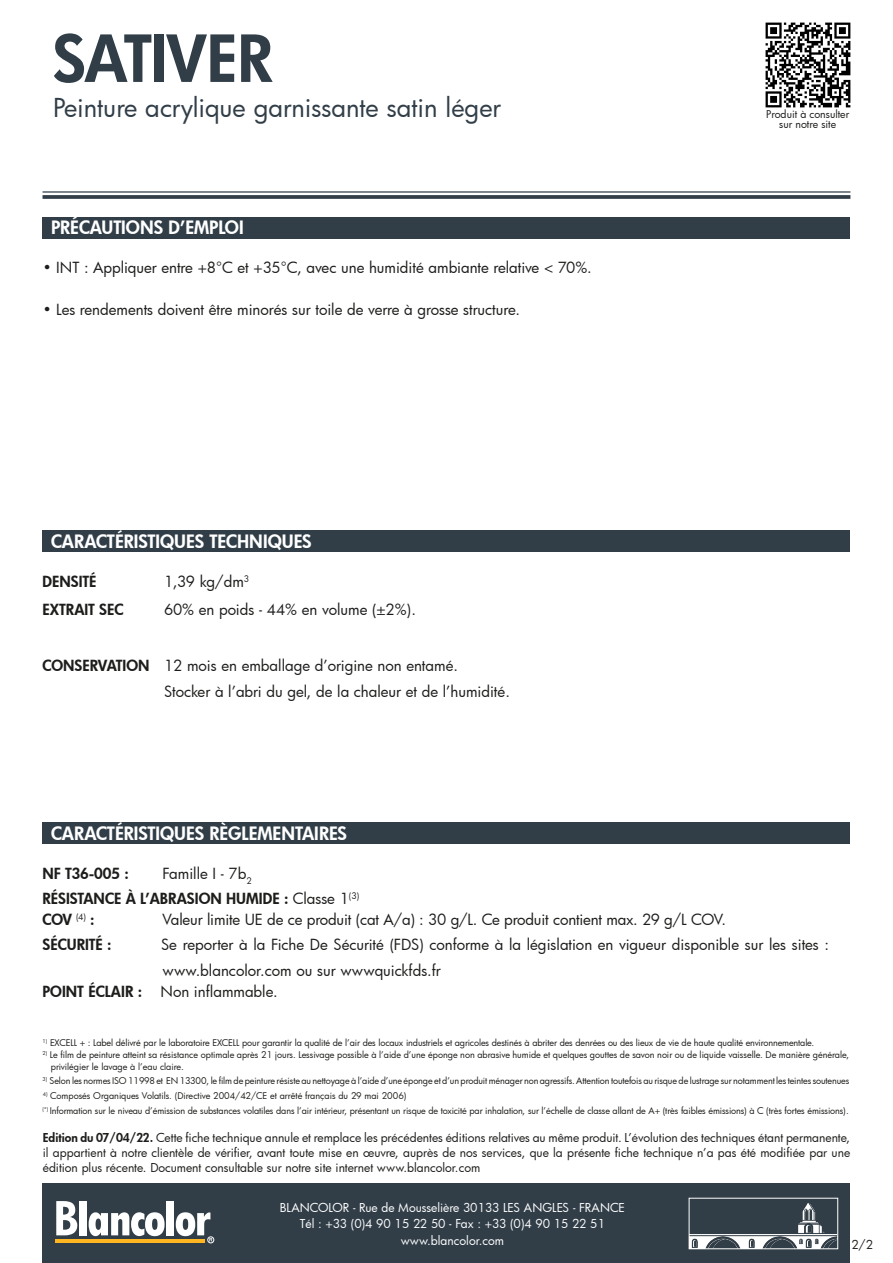
<style>
.page{position:relative;width:893px;height:1263px;background:#fff}
.page>*{position:absolute;margin:0;border:0;box-sizing:border-box;transform-origin:0 0}
.t1{font:800 63px "Futura";letter-spacing:-.015em;color:#313e48}
.t2{font:25.5px "Futura";color:#313e48}
.t3{font:800 18px "Futura";color:#fff}
.t4{font:15px/25.2px "Futura";letter-spacing:-.005em;color:#1d1d1b}
.t5{font:800 15px/25.2px "Futura";color:#1d1d1b}
.t6{font:12px/15px "Futura";color:#1d1d1b;text-align:justify}
.t7{font:12px/16.5px "Futura";color:#fff;text-align:center}
.t8{font:10.5px/10.5px "Futura";color:#1d1d1b;text-align:center}
.t9{font:9px/12px "Futura";letter-spacing:-.01em;color:#1d1d1b}
.s1{font-weight:800}
.s2{font-weight:400}
</style>
<div class="page">
<div style="left:43px;top:530px;width:807px;height:22px;background:#313e48"></div>
<div style="left:43px;top:823px;width:807px;height:21px;background:#313e48"></div>
<div style="left:43px;top:1184px;width:807px;height:79px;background:#313e48"></div>
<img style="left:691px;top:1203px;width:145px;height:44px">
<div style="left:689px;top:1198px;width:149px;height:51px;border:1px solid #fff"></div>
<svg style="left:56px;top:1201px;width:21px;height:34px"></svg>
<div style="left:80px;top:1201px;width:7px;height:34px;background:#fff"></div>
<svg style="left:89px;top:1212px;width:76px;height:24px"></svg>
<div style="left:167px;top:1201px;width:7px;height:34px;background:#fff"></div>
<hr style="left:55px;top:1239px;width:150px;height:3px;background:#ffb620">
<svg style="left:176px;top:1212px;width:37px;height:29px"></svg>
<div style="left:207px;top:1236px;width:7px;height:7px;border:1px solid #fff;border-radius:50%"></div>
<hr style="left:43px;top:191px;width:807px;height:2px;background:#313e48">
<svg style="left:43px;top:195px;width:807px;height:4px"></svg>
<div style="left:43px;top:217px;width:807px;height:21px;background:#313e48"></div>
<img style="left:765px;top:22px;width:85px;height:85px">
<h1 class="t1" style="left:53px;top:16px;width:221px">SATIVER</h1>
<h2 class="t2" style="left:53px;top:90px;width:449px">Peinture acrylique garnissante satin léger</h2>
<h3 class="t3" style="left:51px;top:216px;width:194px">PRÉCAUTIONS D’EMPLOI</h3>
<h3 class="t4" style="left:43px;top:254px;width:551px">• INT : Appliquer entre +8°C et +35°C, avec une humidité ambiante relative &lt; 70%.</h3>
<h3 class="t4" style="left:43px;top:296px;width:479px">• Les rendements doivent être minorés sur toile de verre à grosse structure.</h3>
<h3 class="t3" style="left:51px;top:529px;width:262px">CARACTÉRISTIQUES TECHNIQUES</h3>
<h3 class="t5" style="left:43px;top:568px;width:55px">DENSITÉ</h3>
<h3 class="t4" style="left:164px;top:568px;width:87px">1,39 kg/dm<sup>3</sup></h3>
<h3 class="t5" style="left:43px;top:596px;width:82px">EXTRAIT SEC</h3>
<h3 class="t4" style="left:164px;top:596px;width:254px">60% en poids - 44% en volume (±2%).</h3>
<h3 class="t4" style="left:164px;top:653px;width:347px;text-indent:-121px"><span class="s1">CONSERVATION</span> 12 mois en emballage d’origine non entamé.<br>Stocker à l’abri du gel, de la chaleur et de l’humidité.</h3>
<p class="t8" style="left:766px;top:109px;width:84px">Produit à consulter sur notre site</p>
<h3 class="t3" style="left:51px;top:821px;width:298px">CARACTÉRISTIQUES RÈGLEMENTAIRES</h3>
<h3 class="t5" style="left:43px;top:860px;width:88px">NF T36-005 :</h3>
<h3 class="t5" style="left:43px;top:860px;width:318px;text-indent:120px"><span class="s2">Famille I - 7b</span><sub>2<br></sub>RÉSISTANCE À L’ABRASION HUMIDE : <span class="s2">Classe 1</span><sup>(3)</sup></h3>
<h3 class="t5" style="left:43px;top:907px;width:54px">COV <sup>(4)</sup> :</h3>
<h3 class="t4" style="left:163px;top:907px;width:565px">Valeur limite UE de ce produit (cat A/a) : 30 g/L. Ce produit contient max. 29 g/L COV.</h3>
<h3 class="t5" style="left:43px;top:932px;width:70px">SÉCURITÉ :</h3>
<h3 class="t4" style="left:161px;top:932px;width:670px">Se reporter à la Fiche De Sécurité (FDS) conforme à la législation en vigueur disponible sur les sites : www.blancolor.com ou sur wwwquickfds.fr</h3>
<h3 class="t4" style="left:43px;top:978px;width:237px"><span class="s1">POINT ÉCLAIR :</span> Non inflammable.</h3>
<p class="t9" style="left:43px;top:1036px;width:773px"><sup>1)</sup> EXCELL + : Label délivré par le laboratoire EXCELL pour garantir la qualité de l’air des locaux industriels et agricoles destinés à abriter des denrées ou des lieux de vie de haute qualité environnementale.</p>
<p class="t9" style="left:51px;top:1048px;width:800px;text-indent:-8px"><sup>2)</sup> Le film de peinture atteint sa résistance optimale après 21 jours. Lessivage possible à l’aide d’une éponge non abrasive humide et quelques gouttes de savon noir ou de liquide vaisselle. De manière générale, privilégier le lavage à l’eau claire.</p>
<p class="t9" style="left:43px;top:1074px;width:808px"><sup>3)</sup> Selon les normes ISO 11998 et EN 13300, le film de peinture résiste au nettoyage à l’aide d’une éponge et d’un produit ménager non agressifs. Attention toutefois au risque de lustrage sur notamment les teintes soutenues</p>
<p class="t9" style="left:43px;top:1089px;width:365px"><sup>4)</sup> Composés Organiques Volatils. (Directive 2004/42/CE et arrêté français du 29 mai 2006)</p>
<p class="t9" style="left:43px;top:1104px;width:808px"><sup>(*)</sup> Information sur le niveau d’émission de substances volatiles dans l’air intérieur, présentant un risque de toxicité par inhalation, sur l’échelle de classe allant de A+ (très faibles émissions) à C (très fortes émissions).</p>
<p class="t6" style="left:43px;top:1130px;width:809px"><span class="s1">Edition du 07/04/22.</span> Cette fiche technique annule et remplace les précédentes éditions relatives au même produit. L’évolution des techniques étant permanente, il appartient à notre clientèle de vérifier, avant toute mise en œuvre, auprès de nos services, que la présente fiche technique n’a pas été modifiée par une édition plus récente. Document consultable sur notre site internet www.blancolor.com</p>
<h3 class="t7" style="left:280px;top:1199px;width:347px">BLANCOLOR - Rue de Mousselière 30133 LES ANGLES - FRANCE<br>Tél : +33 (0)4 90 15 22 50 - Fax : +33 (0)4 90 15 22 51 www.blancolor.com</h3>
<h3 class="t6" style="left:851px;top:1236px;width:23px">2/2</h3>
</div>
